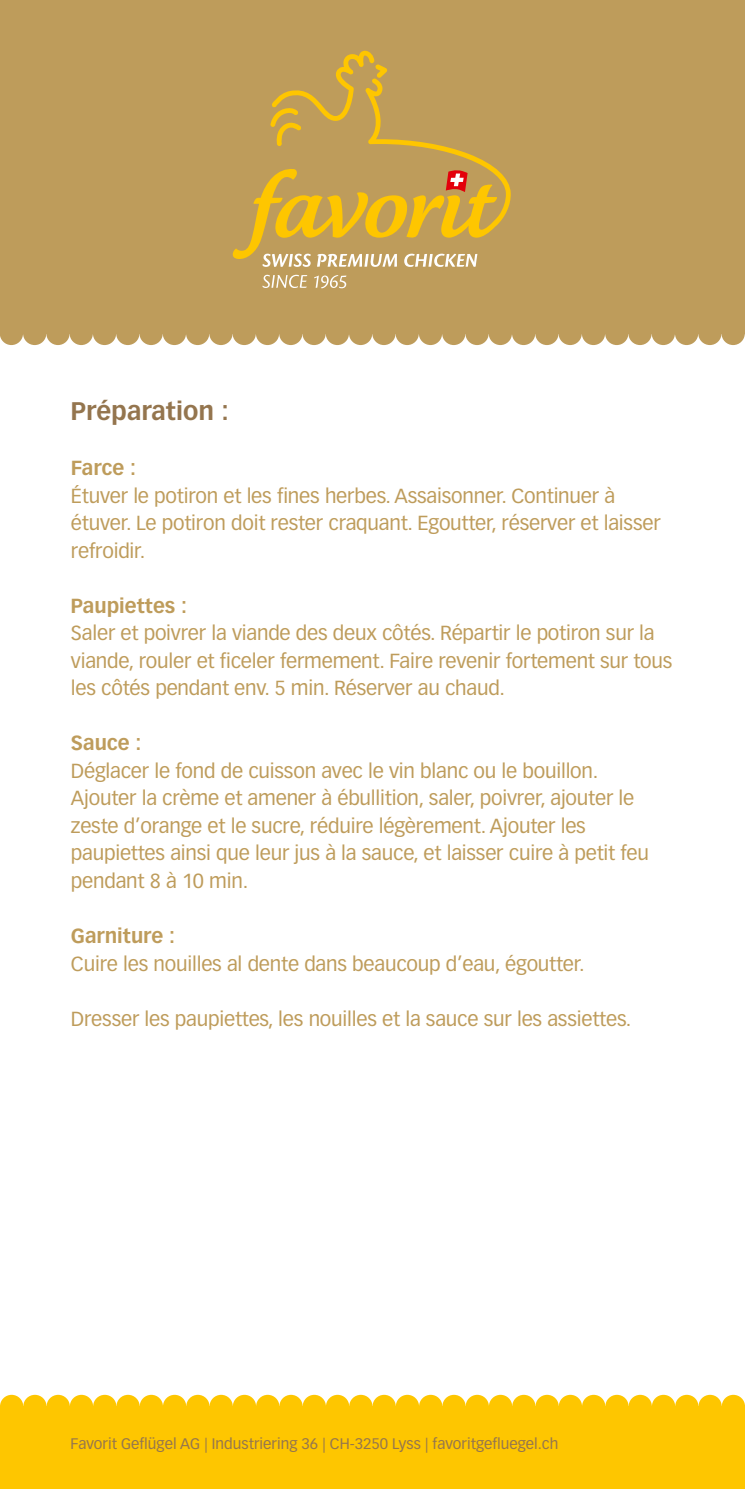
<style>
.page{position:relative;width:745px;height:1489px;background:#fff}
.page>*{position:absolute;margin:0;border:0;box-sizing:border-box;transform-origin:0 0}
.t1{font:700 25px "Vectora LT Std";color:#94754e}
.t2{font:20px/27.5px "Vectora LT Std";letter-spacing:-.01em;color:#be9c5b}
.t3{font:700 20px "Vectora LT Std";color:#be9c5b}
.t4{font:15px "Vectora LT Std";color:#94754e}
</style>
<div class="page">
<div style="left:0;top:1406px;width:744px;height:82px;background:#fec600"></div>
<div style="left:256px;top:322px;width:23px;height:23px;background:#be9c5b;border-radius:50%"></div>
<div style="left:93px;top:322px;width:23px;height:23px;background:#be9c5b;border-radius:50%"></div>
<div style="left:279px;top:322px;width:23px;height:23px;background:#be9c5b;border-radius:50%"></div>
<div style="left:116px;top:322px;width:23px;height:23px;background:#be9c5b;border-radius:50%"></div>
<div style="left:209px;top:322px;width:23px;height:23px;background:#be9c5b;border-radius:50%"></div>
<div style="left:46px;top:322px;width:24px;height:23px;background:#be9c5b;border-radius:50%"></div>
<div style="left:163px;top:322px;width:23px;height:23px;background:#be9c5b;border-radius:50%"></div>
<div style="left:0;top:322px;width:23px;height:23px;background:#be9c5b;border-radius:50%"></div>
<div style="left:232px;top:322px;width:24px;height:23px;background:#be9c5b;border-radius:50%"></div>
<div style="left:70px;top:322px;width:23px;height:23px;background:#be9c5b;border-radius:50%"></div>
<div style="left:186px;top:322px;width:23px;height:23px;background:#be9c5b;border-radius:50%"></div>
<div style="left:23px;top:322px;width:23px;height:23px;background:#be9c5b;border-radius:50%"></div>
<div style="left:139px;top:322px;width:24px;height:23px;background:#be9c5b;border-radius:50%"></div>
<div style="left:558px;top:322px;width:23px;height:23px;background:#be9c5b;border-radius:50%"></div>
<div style="left:395px;top:322px;width:23px;height:23px;background:#be9c5b;border-radius:50%"></div>
<div style="left:581px;top:322px;width:23px;height:23px;background:#be9c5b;border-radius:50%"></div>
<div style="left:418px;top:322px;width:24px;height:23px;background:#be9c5b;border-radius:50%"></div>
<div style="left:511px;top:322px;width:24px;height:23px;background:#be9c5b;border-radius:50%"></div>
<div style="left:349px;top:322px;width:23px;height:23px;background:#be9c5b;border-radius:50%"></div>
<div style="left:465px;top:322px;width:23px;height:23px;background:#be9c5b;border-radius:50%"></div>
<div style="left:302px;top:322px;width:23px;height:23px;background:#be9c5b;border-radius:50%"></div>
<div style="left:535px;top:322px;width:23px;height:23px;background:#be9c5b;border-radius:50%"></div>
<div style="left:372px;top:322px;width:23px;height:23px;background:#be9c5b;border-radius:50%"></div>
<div style="left:488px;top:322px;width:23px;height:23px;background:#be9c5b;border-radius:50%"></div>
<div style="left:325px;top:322px;width:24px;height:23px;background:#be9c5b;border-radius:50%"></div>
<div style="left:442px;top:322px;width:23px;height:23px;background:#be9c5b;border-radius:50%"></div>
<div style="left:697px;top:322px;width:24px;height:23px;background:#be9c5b;border-radius:50%"></div>
<div style="left:721px;top:322px;width:23px;height:23px;background:#be9c5b;border-radius:50%"></div>
<svg style="left:744px;top:322px;width:1px;height:16px"></svg>
<div style="left:651px;top:322px;width:23px;height:23px;background:#be9c5b;border-radius:50%"></div>
<div style="left:604px;top:322px;width:24px;height:23px;background:#be9c5b;border-radius:50%"></div>
<div style="left:674px;top:322px;width:23px;height:23px;background:#be9c5b;border-radius:50%"></div>
<div style="left:628px;top:322px;width:23px;height:23px;background:#be9c5b;border-radius:50%"></div>
<div style="left:0;top:0;width:744px;height:333px;background:#be9c5b"></div>
<svg style="left:262px;top:275px;width:45px;height:13px"></svg>
<svg style="left:314px;top:275px;width:32px;height:13px"></svg>
<svg style="left:232px;top:51px;width:278px;height:216px"></svg>
<div style="left:256px;top:1394px;width:23px;height:23px;background:#fec600;border-radius:50%"></div>
<div style="left:93px;top:1394px;width:23px;height:23px;background:#fec600;border-radius:50%"></div>
<div style="left:279px;top:1394px;width:23px;height:23px;background:#fec600;border-radius:50%"></div>
<div style="left:116px;top:1394px;width:24px;height:23px;background:#fec600;border-radius:50%"></div>
<div style="left:209px;top:1394px;width:24px;height:23px;background:#fec600;border-radius:50%"></div>
<div style="left:47px;top:1394px;width:23px;height:23px;background:#fec600;border-radius:50%"></div>
<div style="left:163px;top:1394px;width:23px;height:23px;background:#fec600;border-radius:50%"></div>
<div style="left:0;top:1394px;width:23px;height:23px;background:#fec600;border-radius:50%"></div>
<div style="left:233px;top:1394px;width:23px;height:23px;background:#fec600;border-radius:50%"></div>
<div style="left:70px;top:1394px;width:23px;height:23px;background:#fec600;border-radius:50%"></div>
<div style="left:186px;top:1394px;width:23px;height:23px;background:#fec600;border-radius:50%"></div>
<div style="left:23px;top:1394px;width:24px;height:23px;background:#fec600;border-radius:50%"></div>
<div style="left:140px;top:1394px;width:23px;height:23px;background:#fec600;border-radius:50%"></div>
<div style="left:558px;top:1394px;width:23px;height:23px;background:#fec600;border-radius:50%"></div>
<div style="left:395px;top:1394px;width:24px;height:23px;background:#fec600;border-radius:50%"></div>
<div style="left:581px;top:1394px;width:24px;height:23px;background:#fec600;border-radius:50%"></div>
<div style="left:419px;top:1394px;width:23px;height:23px;background:#fec600;border-radius:50%"></div>
<div style="left:512px;top:1394px;width:23px;height:23px;background:#fec600;border-radius:50%"></div>
<div style="left:349px;top:1394px;width:23px;height:23px;background:#fec600;border-radius:50%"></div>
<div style="left:465px;top:1394px;width:23px;height:23px;background:#fec600;border-radius:50%"></div>
<div style="left:302px;top:1394px;width:24px;height:23px;background:#fec600;border-radius:50%"></div>
<div style="left:535px;top:1394px;width:23px;height:23px;background:#fec600;border-radius:50%"></div>
<div style="left:372px;top:1394px;width:23px;height:23px;background:#fec600;border-radius:50%"></div>
<div style="left:488px;top:1394px;width:24px;height:23px;background:#fec600;border-radius:50%"></div>
<div style="left:326px;top:1394px;width:23px;height:23px;background:#fec600;border-radius:50%"></div>
<div style="left:442px;top:1394px;width:23px;height:23px;background:#fec600;border-radius:50%"></div>
<div style="left:698px;top:1394px;width:23px;height:23px;background:#fec600;border-radius:50%"></div>
<div style="left:721px;top:1394px;width:23px;height:23px;background:#fec600;border-radius:50%"></div>
<svg style="left:744px;top:1402px;width:1px;height:15px"></svg>
<div style="left:651px;top:1394px;width:23px;height:23px;background:#fec600;border-radius:50%"></div>
<div style="left:605px;top:1394px;width:23px;height:23px;background:#fec600;border-radius:50%"></div>
<div style="left:674px;top:1394px;width:24px;height:23px;background:#fec600;border-radius:50%"></div>
<div style="left:628px;top:1394px;width:23px;height:23px;background:#fec600;border-radius:50%"></div>
<p class="t1" style="left:71px;top:396px;width:159px">Préparation :</p>
<p class="t3" style="left:71px;top:456px;width:67px">Farce :</p>
<p class="t2" style="left:71px;top:482px;width:591px">Étuver le potiron et les fines herbes. Assaisonner. Continuer à étuver. Le potiron doit rester craquant. Egoutter, réserver et laisser refroidir.</p>
<p class="t3" style="left:71px;top:593px;width:118px">Paupiettes :</p>
<p class="t2" style="left:71px;top:619px;width:602px">Saler et poivrer la viande des deux côtés. Répartir le potiron sur la viande, rouler et ficeler fermement. Faire revenir fortement sur tous les côtés pendant env. 5 min. Réserver au chaud.</p>
<p class="t3" style="left:71px;top:731px;width:72px">Sauce :</p>
<p class="t2" style="left:71px;top:757px;width:579px">Déglacer le fond de cuisson avec le vin blanc ou le bouillon.<br>Ajouter la crème et amener à ébullition, saler, poivrer, ajouter le zeste d’orange et le sucre, réduire légèrement. Ajouter les paupiettes ainsi que leur jus à la sauce, et laisser cuire à petit feu pendant 8 à 10 min.</p>
<p class="t3" style="left:71px;top:923px;width:106px">Garniture :</p>
<p class="t2" style="left:71px;top:949px;width:515px">Cuire les nouilles al dente dans beaucoup d’eau, égoutter.</p>
<p class="t2" style="left:71px;top:1004px;width:561px">Dresser les paupiettes, les nouilles et la sauce sur les assiettes.</p>
<p class="t4" style="left:71px;top:1434px;width:489px">Favorit Geflügel AG | Industriering 36 | CH-3250 Lyss | favoritgefluegel.ch</p>
</div>
